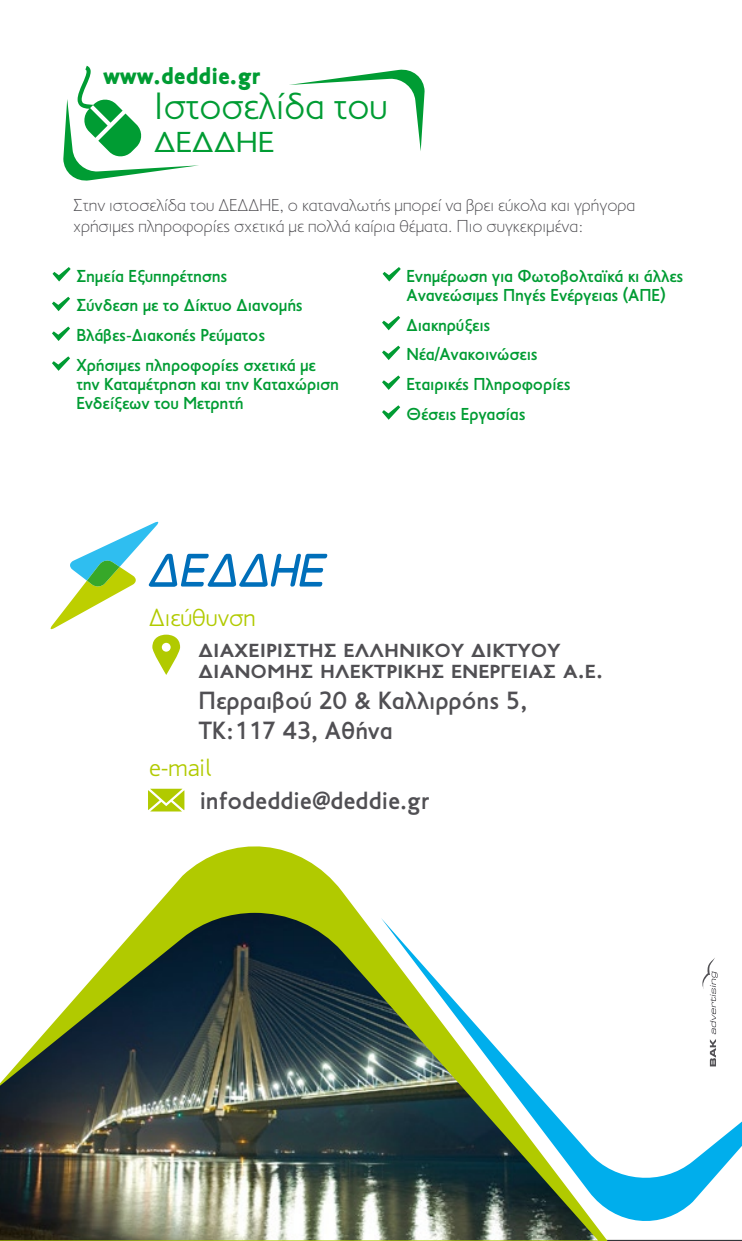
<style>
.page{position:relative;width:742px;height:1241px;background:#fff}
.page>*{position:absolute;margin:0;border:0;box-sizing:border-box;transform-origin:0 0}
.t1{font:300 38.5px "PF Transport";color:#009c33}
.t2{font:38.5px "PF Transport S Caps Os F Light";color:#009c33}
.t3{font:25.2px/21.5px "PF Transport S Caps Os F Medium";color:#504f53}
.t4{font:500 25.2px/30.3px "PF Transport";color:#504f53}
.t5{font:300 25.2px "PF Transport";color:#b1ca00}
.t6{font:900 24.5px "PF Transport";color:#009c33}
.t7{font:500 17.5px/29.8px "PF Transport";letter-spacing:-.01em;color:#009c33}
.t8{font:100 17.5px/21px "PF Transport";color:#504f53}
</style>
<div class="page">
<svg style="left:148px;top:788px;width:36px;height:23px"></svg>
<svg style="left:52px;top:267px;width:19px;height:14px"></svg>
<svg style="left:52px;top:297px;width:18px;height:14px"></svg>
<svg style="left:52px;top:326px;width:18px;height:15px"></svg>
<svg style="left:382px;top:267px;width:19px;height:14px"></svg>
<svg style="left:382px;top:316px;width:18px;height:14px"></svg>
<svg style="left:382px;top:345px;width:18px;height:15px"></svg>
<svg style="left:382px;top:405px;width:18px;height:14px"></svg>
<svg style="left:382px;top:375px;width:18px;height:15px"></svg>
<svg style="left:52px;top:356px;width:18px;height:15px"></svg>
<svg style="left:289px;top:69px;width:135px;height:82px"></svg>
<svg style="left:63px;top:66px;width:136px;height:115px"></svg>
<svg style="left:150px;top:846px;width:563px;height:394px"></svg>
<img style="left:0;top:912px;width:598px;height:328px">
<svg style="left:50px;top:521px;width:277px;height:154px"></svg>
<svg style="left:701px;top:957px;width:16px;height:109px"></svg>
<h3 class="t6" style="left:103px;top:62px;width:159px">www.deddie.gr</h3>
<h1 class="t1" style="left:154px;top:84px;width:235px">Ιστοσελίδα του</h1>
<h1 class="t2" style="left:154px;top:117px;width:122px">δεδδηε</h1>
<p class="t8" style="left:73px;top:195px;width:563px">Στην ιστοσελίδα του ∆Ε∆∆ΗΕ, ο καταναλωτής µπορεί να βρει εύκολα και γρήγορα χρήσιµες πληροφορίες σχετικά µε πολλά καίρια θέµατα. Πιο συγκεκριµένα:</p>
<p class="t7" style="left:76px;top:261px;width:241px">Σηµεία Εξυπηρέτησης<br>Σύνδεση µε το ∆ίκτυο ∆ιανοµής<br>Βλάβες-∆ιακοπές Ρεύµατος<br>Χρήσιµες πληροφορίες σχετικά µε</p>
<p class="t7" style="left:76px;top:374px;width:264px;line-height:19.2px">την Καταµέτρηση και την Καταχώριση<br>Ενδείξεων του Μετρητή</p>
<p class="t7" style="left:406px;top:266px;width:278px;line-height:19.2px">Ενηµέρωση για Φωτοβολταϊκά κι άλλες<br>Ανανεώσιµες Πηγές Ενέργειας (ΑΠΕ)</p>
<p class="t7" style="left:406px;top:310px;width:166px">∆ιακηρύξεις<br>Νέα/Ανακοινώσεις<br>Εταιρικές Πληροφορίες<br>Θέσεις Εργασίας</p>
<h2 class="t5" style="left:149px;top:603px;width:108px">∆ιεύθυνση</h2>
<h2 class="t3" style="left:198px;top:637px;width:406px">διαχειριστησ ελληνικου δικτυου διανοµησ ηλεκτρικησ ενεργειασ α.ε.</h2>
<h2 class="t4" style="left:198px;top:684px;width:330px">Περραιβού 20 &amp; Καλλιρρόης 5,<br>ΤΚ:117 43, Αθήνα</h2>
<h2 class="t5" style="left:149px;top:753px;width:64px">e-mail</h2>
<h2 class="t4" style="left:200px;top:785px;width:231px">infodeddie@deddie.gr</h2>
</div>
